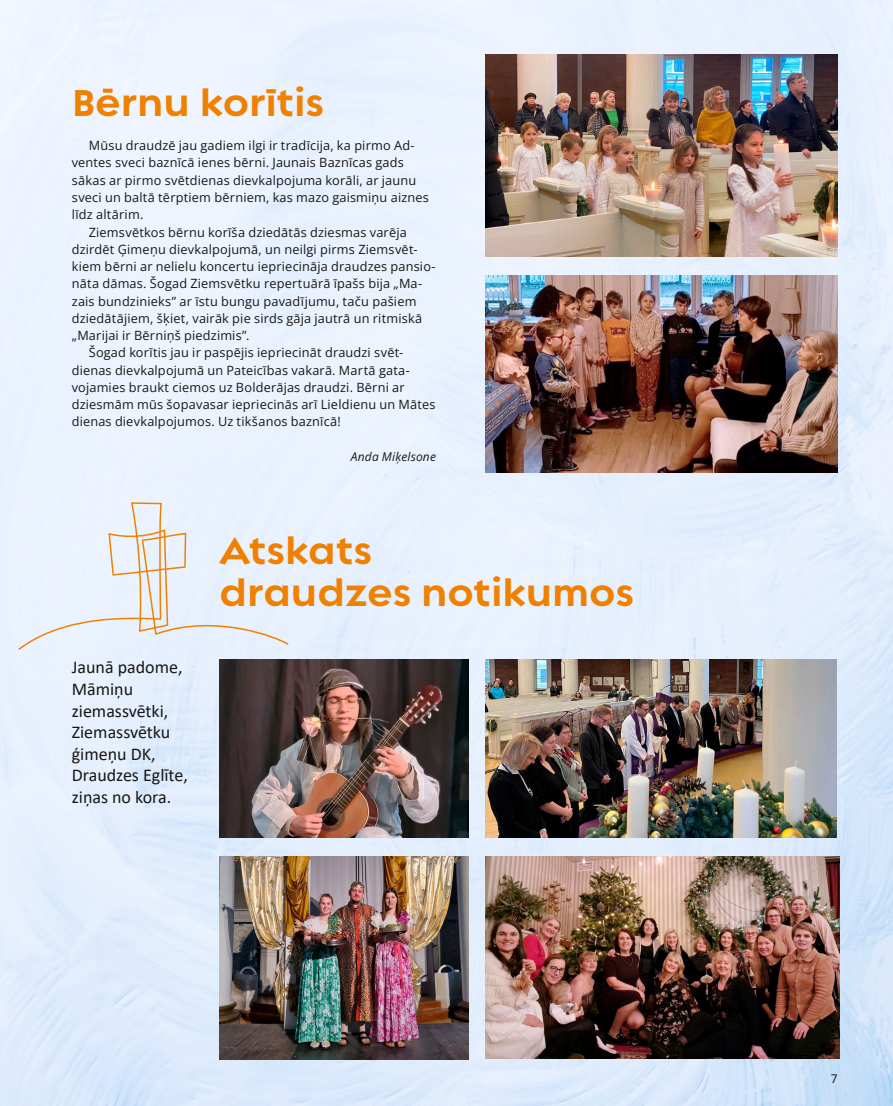
<style>
.page{position:relative;width:893px;height:1106px;background:#fff}
.page>*{position:absolute;margin:0;border:0;box-sizing:border-box;transform-origin:0 0}
.t1{font:700 40.5px/42px "Regulator Nova";letter-spacing:-.005em;color:#f08000}
.t2{font:18px/21.6px "Calibri";color:#181716}
.t3{font:12.75px "Open Sans";letter-spacing:.015em;color:#181716}
.t4{font:italic 12px "Open Sans";letter-spacing:.015em;color:#181716}
.t5{font:12px "Open Sans";color:#181716}
</style>
<div class="page">
<img style="left:0;top:0;width:893px;height:1106px">
<img style="left:485px;top:54px;width:353px;height:202px">
<img style="left:485px;top:660px;width:351px;height:177px">
<img style="left:219px;top:856px;width:250px;height:203px">
<img style="left:485px;top:276px;width:353px;height:197px">
<img style="left:485px;top:856px;width:355px;height:202px">
<div style="left:18px;top:502px;width:270px;height:148px;background:#eaf2fe"></div>
<img style="left:219px;top:660px;width:250px;height:177px">
<h1 class="t1" style="left:72px;top:82px;width:254px">Bērnu korītis</h1>
<p class="t3" style="left:89px;top:137px;width:327px">Mūsu draudzē jau gadiem ilgi ir tradīcija, ka pirmo Ad-</p>
<p class="t3" style="left:72px;top:154px;width:334px">ventes sveci baznīcā ienes bērni. Jaunais Baznīcas gads</p>
<p class="t3" style="left:72px;top:171px;width:346px">sākas ar pirmo svētdienas dievkalpojuma korāli, ar jaunu</p>
<p class="t3" style="left:72px;top:189px;width:359px">sveci un baltā tērptiem bērniem, kas mazo gaismiņu aiznes</p>
<p class="t3" style="left:72px;top:206px;width:73px">līdz altārim.</p>
<p class="t3" style="left:89px;top:223px;width:319px">Ziemsvētkos bērnu korīša dziedātās dziesmas varēja</p>
<p class="t3" style="left:72px;top:240px;width:347px">dzirdēt Ģimeņu dievkalpojumā, un neilgi pirms Ziemsvēt-</p>
<p class="t3" style="left:72px;top:258px;width:365px">kiem bērni ar nelielu koncertu iepriecināja draudzes pansio-</p>
<p class="t3" style="left:72px;top:275px;width:352px">nāta dāmas. Šogad Ziemsvētku repertuārā īpašs bija „Ma-</p>
<p class="t3" style="left:72px;top:292px;width:346px">zais bundzinieks” ar īstu bungu pavadījumu, taču pašiem</p>
<p class="t3" style="left:72px;top:309px;width:352px">dziedātājiem, šķiet, vairāk pie sirds gāja jautrā un ritmiskā</p>
<p class="t3" style="left:72px;top:327px;width:179px">„Marijai ir Bērniņš piedzimis”.</p>
<p class="t3" style="left:89px;top:344px;width:316px">Šogad korītis jau ir paspējis iepriecināt draudzi svēt-</p>
<p class="t3" style="left:72px;top:361px;width:340px">dienas dievkalpojumā un Pateicības vakarā. Martā gata-</p>
<p class="t3" style="left:72px;top:378px;width:334px">vojamies braukt ciemos uz Bolderājas draudzi. Bērni ar</p>
<p class="t3" style="left:72px;top:396px;width:365px">dziesmām mūs šopavasar iepriecinās arī Lieldienu un Mātes</p>
<p class="t3" style="left:72px;top:413px;width:271px">dienas dievkalpojumos. Uz tikšanos baznīcā!</p>
<p class="t4" style="left:351px;top:448px;width:87px">Anda Miķelsone</p>
<h2 class="t2" style="left:72px;top:656px;width:118px">Jaunā padome,<br>Māmiņu ziemassvētki,<br>Ziemassvētku ģimeņu DK,<br>Draudzes Eglīte, ziņas no kora.</h2>
<h1 class="t1" style="left:219px;top:530px;width:416px">Atskats<br>draudzes notikumos</h1>
<p class="t5" style="left:831px;top:1070px;width:8px">7</p>
</div>
